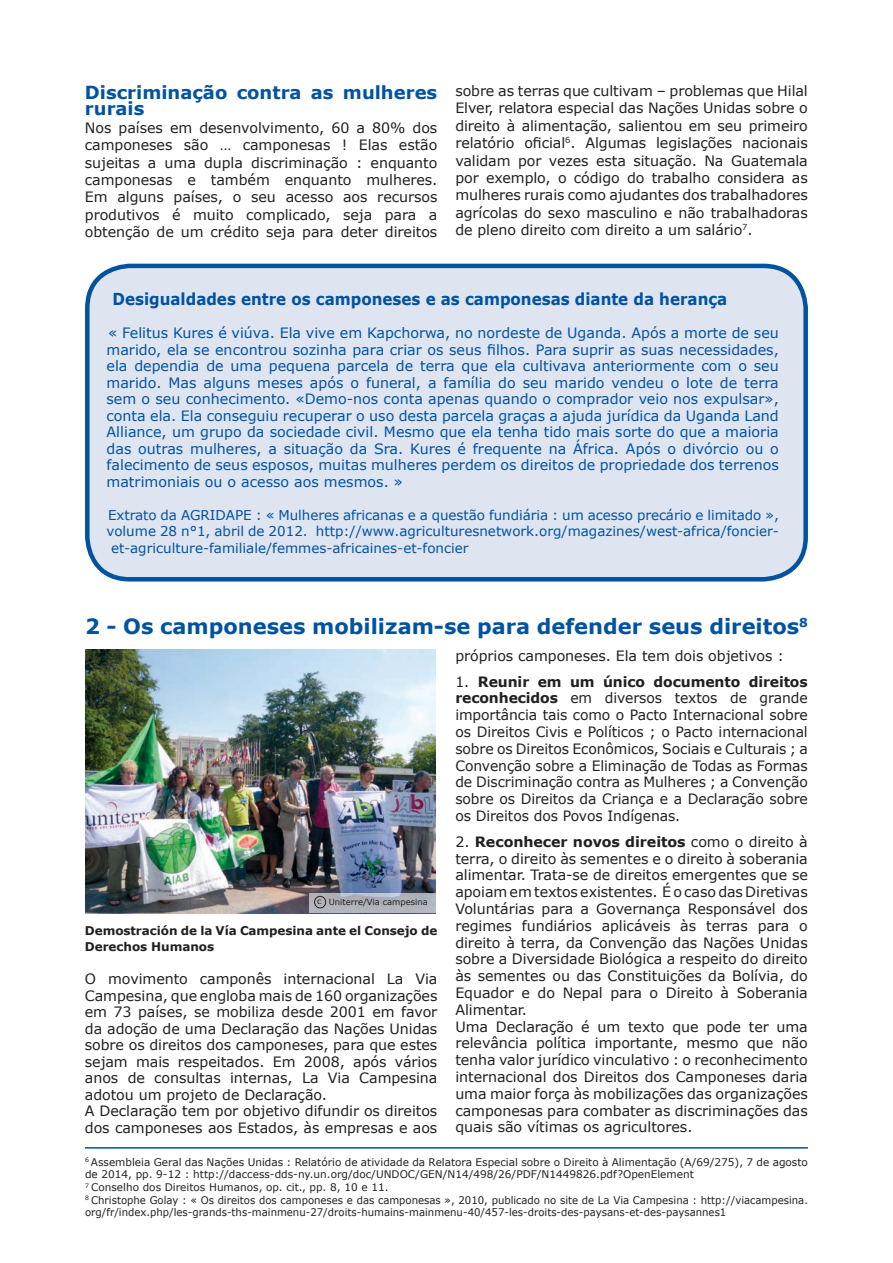
<style>
.page{position:relative;width:893px;height:1263px;background:#fff}
.page>*{position:absolute;margin:0;border:0;box-sizing:border-box;transform-origin:0 0}
.t1{font:700 21px "Verdana";color:#0153a0}
.t2{font:700 18px/16.5px "Verdana";color:#0153a0}
.t3{font:700 16.5px "Verdana";color:#0153a0;scale:.91 1}
.t4{font:14.25px/16.8px "Verdana";letter-spacing:-.005em;color:#231f20;text-align:justify}
.t5{font:14.25px/16.5px "Verdana";color:#0153a0;text-align:justify}
.t6{font:13.5px "Verdana";color:#0153a0}
.t7{font:700 12px/16.5px "Verdana";letter-spacing:-.005em;color:#231f20}
.t8{font:10.5px/12.6px "Verdana";color:#231f20}
.t9{font:8.4px "Verdana";color:#231f20}
.s1{font-size:8.1px}
.s2{font-weight:700}
</style>
<div class="page">
<hr style="left:85px;top:1147px;width:723px;height:1px;background:#0153a0">
<div style="left:87px;top:266px;width:719px;height:313px;background:#dfe4f1;border-radius:43px"></div>
<div style="left:85px;top:264px;width:723px;height:317px;border:4px solid #0153a0;border-radius:43px"></div>
<img style="left:85px;top:650px;width:351px;height:263px">
<svg style="left:309px;top:893px;width:127px;height:20px;background:#b0b3bc"></svg>
<div style="left:314px;top:896px;width:12px;height:12px;border:1px solid #231f20;border-radius:50%"></div>
<p class="t2" style="left:85px;top:84px;width:354px">Discriminação contra as mulheres rurais</p>
<p class="t4" style="left:85px;top:119px;width:354px;line-height:17.4px">Nos países em desenvolvimento, 60 a 80% dos camponeses são … camponesas ! Elas estão sujeitas a uma dupla discriminação : enquanto camponesas e também enquanto mulheres.<br>Em alguns países, o seu acesso aos recursos produtivos é muito complicado, seja para a obtenção de um crédito seja para deter direitos</p>
<p class="t4" style="left:455px;top:82px;width:354px;line-height:17.4px">sobre as terras que cultivam – problemas que Hilal Elver, relatora especial das Nações Unidas sobre o direito à alimentação, salientou em seu primeiro relatório oficial<sup>6</sup>. Algumas legislações nacionais validam por vezes esta situação. Na Guatemala por exemplo, o código do trabalho considera as mulheres rurais como ajudantes dos trabalhadores agrícolas do sexo masculino e não trabalhadoras de pleno direito com direito a um salário<sup>7</sup>.</p>
<p class="t3" style="left:113px;top:288px;width:677px">Desigualdades entre os camponeses e as camponesas diante da herança</p>
<p class="t5" style="left:107px;top:325px;width:674px">« Felitus Kures é viúva. Ela vive em Kapchorwa, no nordeste de Uganda. Após a morte de seu marido, ela se encontrou sozinha para criar os seus filhos. Para suprir as suas necessidades, ela dependia de uma pequena parcela de terra que ela cultivava anteriormente com o seu marido. Mas alguns meses após o funeral, a família do seu marido vendeu o lote de terra sem o seu conhecimento. «Demo-nos conta apenas quando o comprador veio nos expulsar», conta ela. Ela conseguiu recuperar o uso desta parcela graças a ajuda jurídica da Uganda Land Alliance, um grupo da sociedade civil. Mesmo que ela tenha tido mais sorte do que a maioria das outras mulheres, a situação da Sra. Kures é frequente na África. Após o divórcio ou o falecimento de seus esposos, muitas mulheres perdem os direitos de propriedade dos terrenos matrimoniais ou o acesso aos mesmos. »</p>
<p class="t6" style="left:108px;top:506px;width:672px">Extrato da AGRIDAPE : « Mulheres africanas e a questão fundiária : um acesso precário e limitado »,</p>
<p class="t6" style="left:107px;top:523px;width:674px">volume 28 n°1, abril de 2012. http://www.agriculturesnetwork.org/magazines/west-africa/foncier-</p>
<p class="t6" style="left:111px;top:539px;width:359px">et-agriculture-familiale/femmes-africaines-et-foncier</p>
<h1 class="t1" style="left:85px;top:613px;width:724px">2 - Os camponeses mobilizam-se para defender seus direitos<sup>8</sup></h1>
<p class="t9" style="left:317px;top:896px;width:112px"><span class="s1">c</span> Uniterre/Via campesina</p>
<p class="t7" style="left:85px;top:922px;width:354px">Demostración de la Vía Campesina ante el Consejo de<br>Derechos Humanos</p>
<p class="t4" style="left:85px;top:971px;width:354px;text-align:left">O movimento camponês internacional La Via Campesina, que engloba mais de 160 organizações em 73 países, se mobiliza desde 2001 em favor da adoção de uma Declaração das Nações Unidas sobre os direitos dos camponeses, para que estes sejam mais respeitados. Em 2008, após vários anos de consultas internas, La Via Campesina adotou um projeto de Declaração.<br>A Declaração tem por objetivo difundir os direitos dos camponeses aos Estados, às empresas e aos</p>
<p class="t4" style="left:455px;top:647px;width:330px">próprios camponeses. Ela tem dois objetivos :</p>
<p class="t4" style="left:455px;top:673px;width:354px">1. <span class="s2">Reunir em um único documento direitos reconhecidos</span> em diversos textos de grande importância tais como o Pacto Internacional sobre os Direitos Civis e Políticos ; o Pacto internacional sobre os Direitos Econômicos, Sociais e Culturais ; a Convenção sobre a Eliminação de Todas as Formas de Discriminação contra as Mulheres ; a Convenção sobre os Direitos da Criança e a Declaração sobre os Direitos dos Povos Indígenas.</p>
<p class="t4" style="left:455px;top:833px;width:354px;text-align:left">2. <span class="s2">Reconhecer novos direitos</span> como o direito à terra, o direito às sementes e o direito à soberania alimentar. Trata-se de direitos emergentes que se apoiam em textos existentes. É o caso das Diretivas Voluntárias para a Governança Responsável dos regimes fundiários aplicáveis às terras para o direito à terra, da Convenção das Nações Unidas sobre a Diversidade Biológica a respeito do direito às sementes ou das Constituições da Bolívia, do Equador e do Nepal para o Direito à Soberania Alimentar.<br>Uma Declaração é um texto que pode ter uma relevância política importante, mesmo que não tenha valor jurídico vinculativo : o reconhecimento internacional dos Direitos dos Camponeses daria uma maior força às mobilizações das organizações camponesas para combater as discriminações das quais são vítimas os agricultores.</p>
<p class="t8" style="left:85px;top:1156px;width:724px"><sup>6</sup> Assembleia Geral das Nações Unidas : Relatório de atividade da Relatora Especial sobre o Direito à Alimentação (A/69/275), 7 de agosto de 2014, pp. 9-12 : http://daccess-dds-ny.un.org/doc/UNDOC/GEN/N14/498/26/PDF/N1449826.pdf?OpenElement<br><sup>7</sup> Conselho dos Direitos Humanos, op. cit., pp. 8, 10 e 11.<br><sup>8</sup> Christophe Golay : « Os direitos dos camponeses e das camponesas », 2010, publicado no site de La Via Campesina : http://viacampesina. org/fr/index.php/les-grands-ths-mainmenu-27/droits-humains-mainmenu-40/457-les-droits-des-paysans-et-des-paysannes1</p>
</div>
